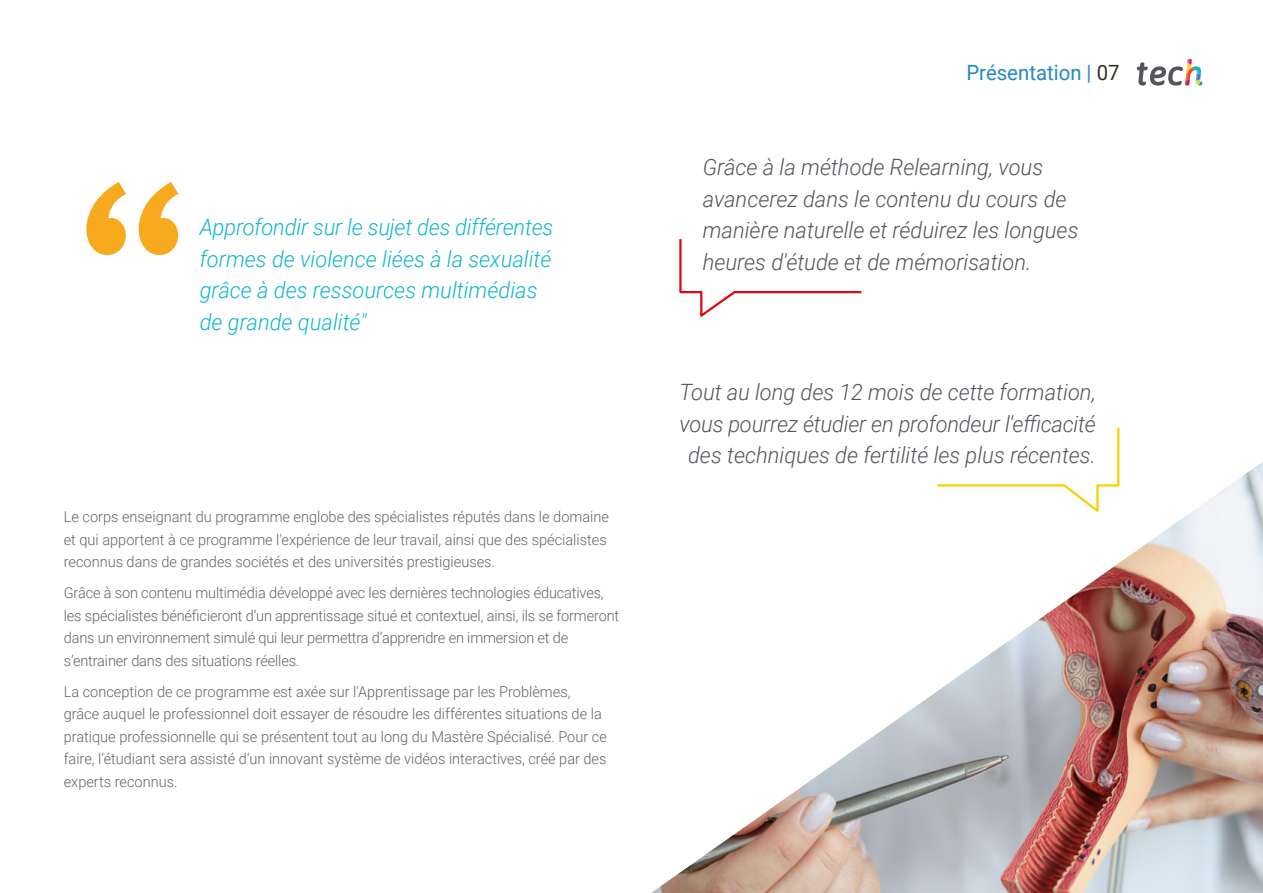
<style>
.page{position:relative;width:1263px;height:893px;background:#fff}
.page>*{position:absolute;margin:0;border:0;box-sizing:border-box;transform-origin:0 0}
.t1{font:italic 300 22.5px/31.5px "Roboto";color:#52555b;text-align:center}
.t2{font:italic 300 22.5px/31.5px "Roboto";color:#0fb6cf}
.t3{font:21px "Roboto";color:#2488c9}
.t4{font:300 15px/22.5px "Roboto";color:#61646a}
.s1{color:#312e20}
</style>
<div class="page">
<svg style="left:86px;top:182px;width:92px;height:73px"></svg>
<svg style="left:1117px;top:428px;width:3px;height:33px"></svg>
<svg style="left:679px;top:239px;width:183px;height:78px"></svg>
<svg style="left:1137px;top:59px;width:65px;height:27px"></svg>
<img style="left:651px;top:461px;width:612px;height:432px">
<h1 class="t2" style="left:200px;top:210px;width:355px">Approfondir sur le sujet des différentes formes de violence liées à la sexualité grâce à des ressources multimédias de grande qualité"</h1>
<p class="t4" style="left:64px;top:505px;width:547px">Le corps enseignant du programme englobe des spécialistes réputés dans le domaine et qui apportent à ce programme l'expérience de leur travail, ainsi que des spécialistes reconnus dans de grandes sociétés et des universités prestigieuses.</p>
<p class="t4" style="left:64px;top:581px;width:557px">Grâce à son contenu multimédia développé avec les dernières technologies éducatives, les spécialistes bénéficieront d’un apprentissage situé et contextuel, ainsi, ils se formeront dans un environnement simulé qui leur permettra d’apprendre en immersion et de s’entrainer dans des situations réelles.</p>
<p class="t4" style="left:64px;top:679px;width:545px">La conception de ce programme est axée sur l'Apprentissage par les Problèmes, grâce auquel le professionnel doit essayer de résoudre les différentes situations de la pratique professionnelle qui se présentent tout au long du Mastère Spécialisé. Pour ce faire, l’étudiant sera assisté d'un innovant système de vidéos interactives, créé par des experts reconnus.</p>
<h2 class="t3" style="left:966px;top:57px;width:155px">Présentation | <span class="s1">07</span></h2>
<h1 class="t1" style="left:703px;top:151px;width:377px;text-align:left">Grâce à la méthode Relearning, vous avancerez dans le contenu du cours de manière naturelle et réduirez les longues heures d'étude et de mémorisation.</h1>
<h1 class="t1" style="left:679px;top:375px;width:418px">Tout au long des 12 mois de cette formation, vous pourrez étudier en profondeur l'efficacité des techniques de fertilité les plus récentes.</h1>
</div>
